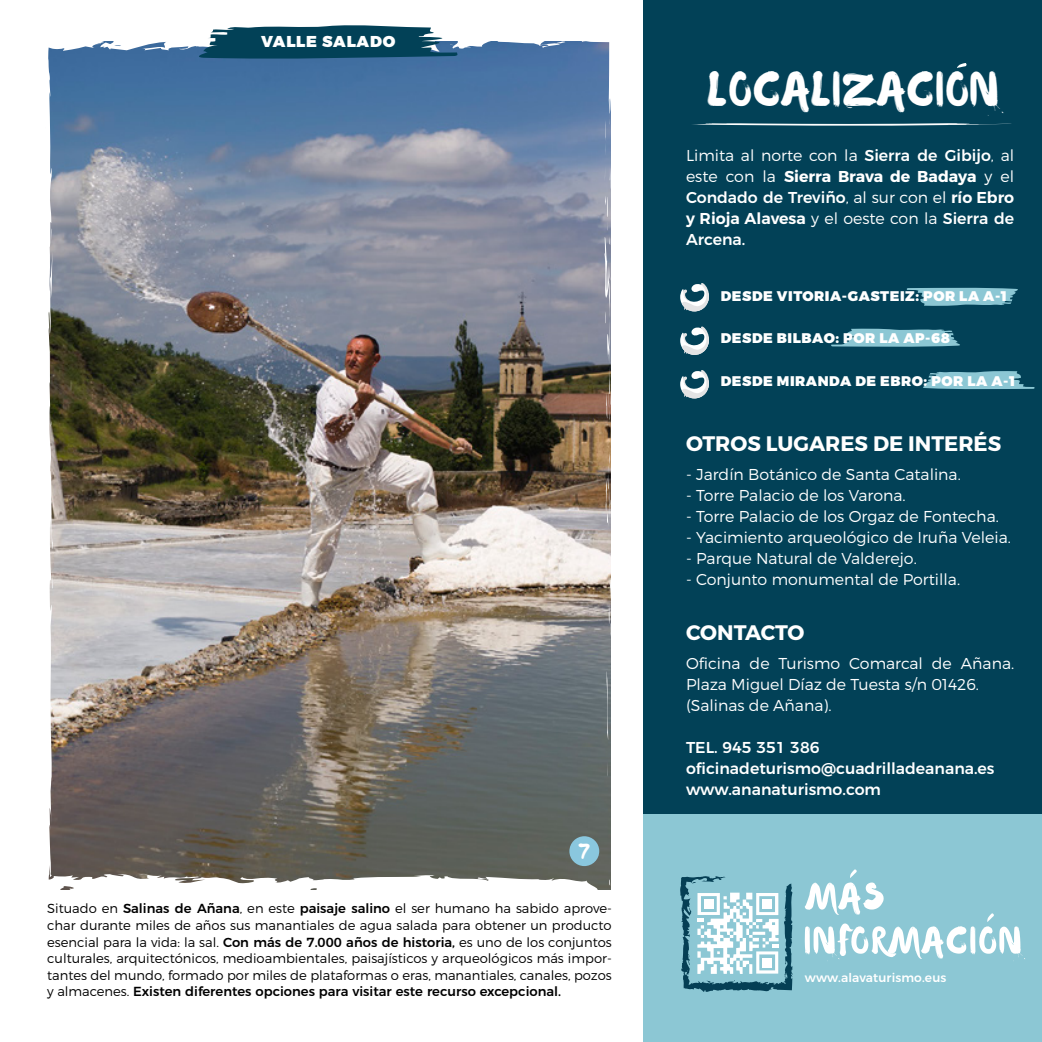
<style>
.page{position:relative;width:1042px;height:1042px;background:#fff}
.page>*{position:absolute;margin:0;border:0;box-sizing:border-box;transform-origin:0 0}
.t1{font:43.75px "Waterlily";letter-spacing:.06em;color:#fff}
.t2{font:22.4px "Waterlily";color:#fff}
.t3{font:700 21px "Montserrat";color:#fff}
.t4{font:300 15.75px/21px "Montserrat";color:#fff;text-align:justify}
.t5{font:500 15.75px/21px "Montserrat";color:#fff}
.t6{font:900 15.75px "Montserrat";letter-spacing:.05em;color:#fff}
.t7{font:900 14px "Montserrat";letter-spacing:.04em;color:#fff}
.t8{font:300 13.12px/16.6px "Montserrat";color:#000;text-align:justify}
.t9{font:500 12.25px "Montserrat";letter-spacing:.01em;color:#fff}
.s1{font-weight:500}
.s2{font-weight:700}
.s3{font-weight:600}
</style>
<div class="page">
<img style="left:48px;top:41px;width:563px;height:849px">
<svg style="left:94px;top:41px;width:14px;height:4px"></svg>
<svg style="left:51px;top:702px;width:1px;height:14px"></svg>
<svg style="left:604px;top:195px;width:7px;height:227px;background:#918f95"></svg>
<svg style="left:605px;top:57px;width:6px;height:99px"></svg>
<svg style="left:605px;top:164px;width:6px;height:18px"></svg>
<svg style="left:551px;top:41px;width:19px;height:2px"></svg>
<svg style="left:600px;top:875px;width:10px;height:15px"></svg>
<svg style="left:51px;top:228px;width:1px;height:13px"></svg>
<svg style="left:51px;top:567px;width:2px;height:23px"></svg>
<svg style="left:194px;top:25px;width:265px;height:35px;background:#2d6176"></svg>
<div style="left:643px;top:0;width:399px;height:814px;background:#024157"></div>
<div style="left:643px;top:814px;width:399px;height:228px;background:#8cc7d4"></div>
<svg style="left:957px;top:63px;width:9px;height:5px"></svg>
<svg style="left:692px;top:123px;width:320px;height:3px"></svg>
<svg style="left:680px;top:283px;width:29px;height:29px"></svg>
<svg style="left:680px;top:326px;width:29px;height:29px"></svg>
<svg style="left:680px;top:370px;width:29px;height:29px"></svg>
<svg style="left:906px;top:287px;width:112px;height:19px"></svg>
<svg style="left:831px;top:328px;width:129px;height:19px"></svg>
<svg style="left:923px;top:371px;width:112px;height:19px"></svg>
<div style="left:569px;top:836px;width:30px;height:30px;background:#8ac7de;border-radius:50%"></div>
<svg style="left:805px;top:869px;width:220px;height:92px"></svg>
<svg style="left:680px;top:876px;width:113px;height:116px"></svg>
<div style="left:762px;top:899px;width:10px;height:10px;background:#fff"></div>
<div style="left:704px;top:899px;width:9px;height:10px;background:#fff"></div>
<div style="left:762px;top:958px;width:10px;height:9px;background:#fff"></div>
<p class="t6" style="left:261px;top:31px;width:136px">VALLE SALADO</p>
<h2 class="t2" style="left:577px;top:834px;width:15px">7</h2>
<p class="t8" style="left:47px;top:900px;width:566px">Situado en <span class="s1">Salinas de Añana</span>, en este <span class="s1">paisaje salino</span> el ser humano ha sabido aprove&shy;char durante miles de años sus manantiales de agua salada para obtener un producto esencial para la vida: la sal. <span class="s1">Con más de 7.000 años de historia,</span> es uno de los conjuntos culturales, arquitectónicos, medioambientales, paisajísticos y arqueológicos más impor&shy;tantes del mundo, formado por miles de plataformas o eras, manantiales, canales, pozos y almacenes. <span class="s1">Existen diferentes opciones para visitar este recurso excepcional.</span></p>
<h1 class="t1" style="left:707px;top:56px;width:292px">LOCALIZACION</h1>
<p class="t4" style="left:686px;top:145px;width:330px">Limita al norte con la <span class="s1">Sierra de Gibijo</span>, al este con la <span class="s2">Sierra Brava de Badaya</span> y el <span class="s1">Condado de Treviño</span>, al sur con el <span class="s3">río Ebro y Rioja Alavesa</span> y el oeste con la <span class="s1">Sierra de Arcena.</span></p>
<p class="t7" style="left:721px;top:287px;width:288px">DESDE VITORIA-GASTEIZ: POR LA A-1</p>
<p class="t7" style="left:721px;top:329px;width:231px">DESDE BILBAO: POR LA AP-68</p>
<p class="t7" style="left:721px;top:372px;width:296px">DESDE MIRANDA DE EBRO: POR LA A-1</p>
<h3 class="t3" style="left:686px;top:430px;width:317px">OTROS LUGARES DE INTERÉS</h3>
<p class="t4" style="left:686px;top:464px;width:276px">- Jardín Botánico de Santa Catalina.</p>
<p class="t4" style="left:686px;top:485px;width:221px">- Torre Palacio de los Varona.</p>
<p class="t4" style="left:686px;top:506px;width:314px">- Torre Palacio de los Orgaz de Fontecha.</p>
<p class="t4" style="left:686px;top:527px;width:326px">- Yacimiento arqueológico de Iruña Veleia.</p>
<p class="t4" style="left:686px;top:548px;width:232px">- Parque Natural de Valderejo.</p>
<p class="t4" style="left:686px;top:569px;width:276px">- Conjunto monumental de Portilla.</p>
<h3 class="t3" style="left:686px;top:619px;width:120px">CONTACTO</h3>
<p class="t4" style="left:686px;top:653px;width:330px;text-align:left">Oficina de Turismo Comarcal de Añana.<br>Plaza Miguel Díaz de Tuesta s/n 01426. (Salinas de Añana).</p>
<p class="t5" style="left:686px;top:736px;width:310px">TEL. 945 351 386 oficinadeturismo@cuadrilladeanana.es www.ananaturismo.com</p>
<p class="t9" style="left:805px;top:968px;width:143px">www.alavaturismo.eus</p>
</div>
